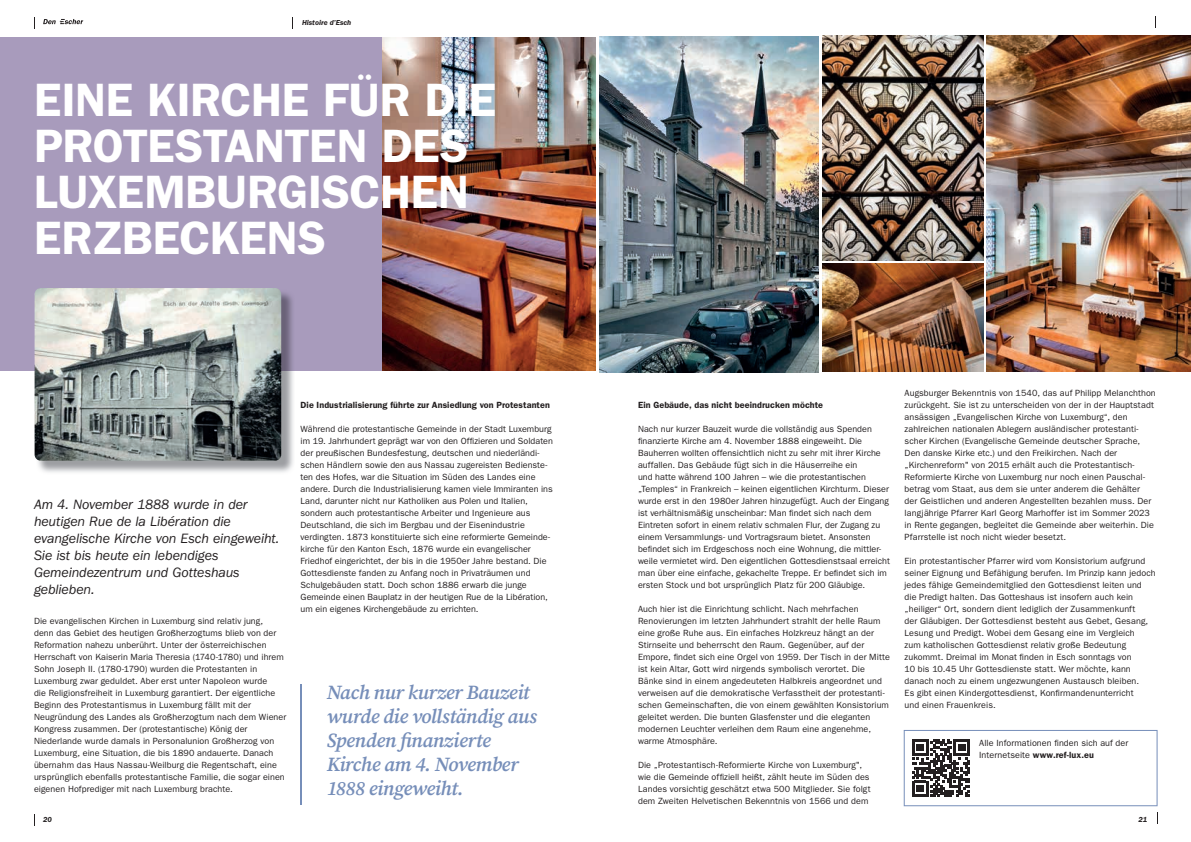
<style>
.page{position:relative;width:1191px;height:842px;background:#fff}
.page>*{position:absolute;margin:0;border:0;box-sizing:border-box;transform-origin:0 0}
.t1{font:600 47px/46px "ITC Franklin Gothic Std";letter-spacing:-.01em;color:#fff}
.t2{font:italic 20px/24px "Source Serif Variable";letter-spacing:-.025em;color:#768eb9}
.t3{font:italic 14px/17px "ITC Franklin Gothic Std";letter-spacing:-.01em;color:#231f20}
.t4{font:9px/12px "ITC Franklin Gothic Std";letter-spacing:.005em;color:#231f20}
.t5{font:600 9px "ITC Franklin Gothic Std";letter-spacing:.01em;color:#231f20}
.t6{font:italic 600 7.5px "ITC Franklin Gothic Std";color:#231f20}
.s1{font-weight:600}
</style>
<div class="page">
<img style="left:381px;top:37px;width:214px;height:334px">
<div style="left:0;top:37px;width:381px;height:334px;background:#a89bbc"></div>
<img style="left:600px;top:36px;width:218px;height:336px">
<img style="left:986px;top:35px;width:205px;height:336px">
<img style="left:822px;top:35px;width:161px;height:225px">
<img style="left:822px;top:263px;width:161px;height:108px">
<svg style="left:903px;top:730px;width:254px;height:76px"></svg>
<hr style="left:300px;top:684px;width:1px;height:120px;background:#768eb9">
<img style="left:38px;top:292px;width:255px;height:181px">
<img style="left:35px;top:288px;width:246px;height:173px">
<svg style="left:43px;top:19px;width:40px;height:5px"></svg>
<p class="t6" style="left:302px;top:19px;width:51px">Histoire d’Esch</p>
<h1 class="t1" style="left:34px;top:77px;width:463px">EINE KIRCHE FÜR DIE<br>PROTESTANTEN DES<br>LUXEMBURGISCHEN<br>ERZBECKENS</h1>
<h3 class="t3" style="left:34px;top:496px;width:247px">Am 4. November 1888 wurde in der heutigen Rue de la Libération die evangelische Kirche von Esch eingeweiht.<br>Sie ist bis heute ein lebendiges<br>Gemeindezentrum und Gotteshaus geblieben.</h3>
<p class="t4" style="left:34px;top:615px;width:254px">Die evangelischen Kirchen in Luxemburg sind relativ jung,<br>denn das Gebiet des heutigen Großherzogtums blieb von der Reformation nahezu unberührt. Unter der österreichischen Herrschaft von Kaiserin Maria Theresia (1740-1780) und ihrem Sohn Joseph II. (1780-1790) wurden die Protestanten in Luxemburg zwar geduldet. Aber erst unter Napoleon wurde<br>die Religionsfreiheit in Luxemburg garantiert. Der eigentliche Beginn des Protestantismus in Luxemburg fällt mit der Neugründung des Landes als Großherzogtum nach dem Wiener Kongress zusammen. Der (protestantische) König der Niederlande wurde damals in Personalunion Großherzog von Luxemburg, eine Situation, die bis 1890 andauerte. Danach übernahm das Haus Nassau-Weilburg die Regentschaft, eine ursprünglich ebenfalls protestantische Familie, die sogar einen eigenen Hofprediger mit nach Luxemburg brachte.</p>
<p class="t5" style="left:300px;top:400px;width:251px">Die Industrialisierung führte zur Ansiedlung von Protestanten</p>
<p class="t4" style="left:300px;top:423px;width:254px">Während die protestantische Gemeinde in der Stadt Luxemburg im 19. Jahrhundert geprägt war von den Offizieren und Soldaten der preußischen Bundesfestung, deutschen und niederländi&shy;schen Händlern sowie den aus Nassau zugereisten Bedienste&shy;ten des Hofes, war die Situation im Süden des Landes eine andere. Durch die Industrialisierung kamen viele Immiranten ins Land, darunter nicht nur Katholiken aus Polen und Italien, sondern auch protestantische Arbeiter und Ingenieure aus Deutschland, die sich im Bergbau und der Eisenindustrie verdingten. 1873 konstituierte sich eine reformierte Gemeinde&shy;kirche für den Kanton Esch, 1876 wurde ein evangelischer Friedhof eingerichtet, der bis in die 1950er Jahre bestand. Die Gottesdienste fanden zu Anfang noch in Privaträumen und Schulgebäuden statt. Doch schon 1886 erwarb die junge Gemeinde einen Bauplatz in der heutigen Rue de la Libération, um ein eigenes Kirchengebäude zu errichten.</p>
<h2 class="t2" style="left:327px;top:680px;width:212px">Nach nur kurzer Bauzeit wurde die vollständig aus<br>Spenden finanzierte<br>Kirche am 4. November<br>1888 eingeweiht.</h2>
<p class="t5" style="left:638px;top:400px;width:187px">Ein Gebäude, das nicht beeindrucken möchte</p>
<p class="t4" style="left:638px;top:423px;width:253px">Nach nur kurzer Bauzeit wurde die vollständig aus Spenden finanzierte Kirche am 4. November 1888 eingeweiht. Die Bauherren wollten offensichtlich nicht zu sehr mit ihrer Kirche auffallen. Das Gebäude fügt sich in die Häuserreihe ein<br>und hatte während 100 Jahren – wie die protestantischen „Temples“ in Frankreich – keinen eigentlichen Kirchturm. Dieser wurde erst in den 1980er Jahren hinzugefügt. Auch der Eingang ist verhältnismäßig unscheinbar: Man findet sich nach dem Eintreten sofort in einem relativ schmalen Flur, der Zugang zu einem Versammlungs- und Vortragsraum bietet. Ansonsten befindet sich im Erdgeschoss noch eine Wohnung, die mittler&shy;weile vermietet wird. Den eigentlichen Gottesdienstsaal erreicht man über eine einfache, gekachelte Treppe. Er befindet sich im ersten Stock und bot ursprünglich Platz für 200 Gläubige.</p>
<p class="t4" style="left:638px;top:603px;width:253px">Auch hier ist die Einrichtung schlicht. Nach mehrfachen Renovierungen im letzten Jahrhundert strahlt der helle Raum eine große Ruhe aus. Ein einfaches Holzkreuz hängt an der Stirnseite und beherrscht den Raum. Gegenüber, auf der Empore, findet sich eine Orgel von 1959. Der Tisch in der Mitte ist kein Altar, Gott wird nirgends symbolisch verortet. Die Bänke sind in einem angedeuteten Halbkreis angeordnet und verweisen auf die demokratische Verfasstheit der protestanti&shy;schen Gemeinschaften, die von einem gewählten Konsistorium geleitet werden. Die bunten Glasfenster und die eleganten modernen Leuchter verleihen dem Raum eine angenehme, warme Atmosphäre.</p>
<p class="t4" style="left:638px;top:759px;width:234px">Die „Protestantisch-Reformierte Kirche von Luxemburg", wie die Gemeinde offiziell heißt, zählt heute im Süden des Landes vorsichtig geschätzt etwa 500 Mitglieder. Sie folgt dem Zweiten Helvetischen Bekenntnis von 1566 und dem</p>
<p class="t4" style="left:904px;top:387px;width:253px">Augsburger Bekenntnis von 1540, das auf Philipp Melanchthon zurückgeht. Sie ist zu unterscheiden von der in der Hauptstadt ansässigen „Evangelischen Kirche von Luxemburg“, den zahlreichen nationalen Ablegern ausländischer protestanti&shy;scher Kirchen (Evangelische Gemeinde deutscher Sprache, Den danske Kirke etc.) und den Freikirchen. Nach der „Kirchenreform" von 2015 erhält auch die Protestantisch-Reformierte Kirche von Luxemburg nur noch einen Pauschal&shy;betrag vom Staat, aus dem sie unter anderem die Gehälter<br>der Geistlichen und anderen Angestellten bezahlen muss. Der langjährige Pfarrer Karl Georg Marhoffer ist im Sommer 2023 in Rente gegangen, begleitet die Gemeinde aber weiterhin. Die Pfarrstelle ist noch nicht wieder besetzt.</p>
<p class="t4" style="left:904px;top:555px;width:253px">Ein protestantischer Pfarrer wird vom Konsistorium aufgrund seiner Eignung und Befähigung berufen. Im Prinzip kann jedoch jedes fähige Gemeindemitglied den Gottesdienst leiten und die Predigt halten. Das Gotteshaus ist insofern auch kein „heiliger“ Ort, sondern dient lediglich der Zusammenkunft<br>der Gläubigen. Der Gottesdienst besteht aus Gebet, Gesang, Lesung und Predigt. Wobei dem Gesang eine im Vergleich<br>zum katholischen Gottesdienst relativ große Bedeutung zukommt. Dreimal im Monat finden in Esch sonntags von<br>10 bis 10.45 Uhr Gottesdienste statt. Wer möchte, kann danach noch zu einem ungezwungenen Austausch bleiben.<br>Es gibt einen Kindergottesdienst, Konfirmandenunterricht<br>und einen Frauenkreis.</p>
<p class="t4" style="left:979px;top:737px;width:151px">Alle Informationen finden sich auf der<br>Internetseite <span class="s1">www.ref-lux.eu</span></p>
<p class="t6" style="left:43px;top:815px;width:10px">20</p>
<p class="t6" style="left:1138px;top:815px;width:10px">21</p>
</div>
